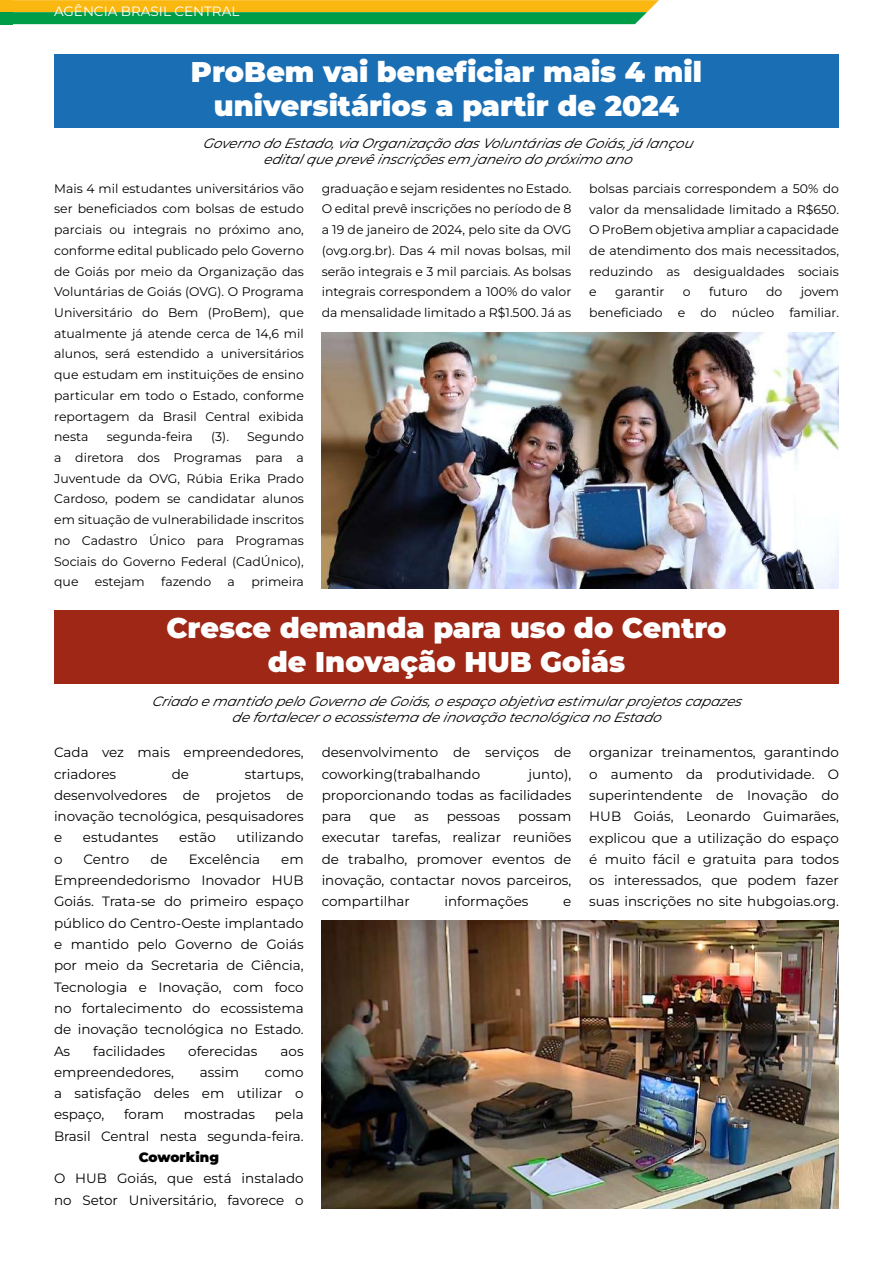
<style>
.page{position:relative;width:893px;height:1263px;background:#fff}
.page>*{position:absolute;margin:0;border:0;box-sizing:border-box;transform-origin:0 0}
.t1{font:900 28.5px/34.2px "Montserrat";color:#fff;text-align:center}
.t2{font:13.5px/21.3px "Montserrat";color:#000;text-align:justify}
.t3{font:italic 13.5px/16.2px "Montserrat";color:#000;text-align:center}
.t4{font:13.5px "Montserrat";color:#fff}
.t5{font:900 13.5px "Montserrat";color:#000}
.t6{font:12.45px/20.7px "Montserrat";color:#000;text-align:justify}
</style>
<div class="page">
<div style="left:6px;top:0;width:647px;height:12px;background:#fab70f"></div>
<div style="left:6px;top:12px;width:635px;height:12px;background:#009d48"></div>
<div style="left:0;top:12px;width:12px;height:12px;background:#009d48"></div>
<div style="left:0;top:0;width:12px;height:12px;background:#fab70f"></div>
<div style="left:54px;top:610px;width:785px;height:74px;background:#9e2716"></div>
<img style="left:322px;top:921px;width:517px;height:288px">
<div style="left:54px;top:54px;width:785px;height:74px;background:#1a6eb4"></div>
<img style="left:322px;top:332px;width:517px;height:257px">
<p class="t4" style="left:54px;top:2px;width:187px">AGÊNCIA BRASIL CENTRAL</p>
<h1 class="t1" style="left:191px;top:54px;width:513px">ProBem vai beneficiar mais 4 mil universitários a partir de 2024</h1>
<p class="t3" style="left:203px;top:135px;width:496px">GovernodoEstado, via OrganizaçãodasVoluntáriasdeGoiás, já lançou editalqueprevêinscriçõesem janeirodopróximoano</p>
<p class="t6" style="left:322px;top:178px;width:251px">graduação e sejam residentes no Estado.<br>O edital prevê inscrições no período de 8 a 19 de janeiro de 2024, pelo site da OVG (ovg.org.br). Das 4 mil novas bolsas, mil serão integrais e 3 mil parciais. As bolsas integrais correspondem a 100% do valor da mensalidade limitado a R$1.500. Já as</p>
<p class="t6" style="left:589px;top:178px;width:251px">bolsas parciais correspondem a 50% do valor da mensalidade limitado a R$650.<br>O ProBem objetiva ampliar a capacidade de atendimento dos mais necessitados, reduzindo as desigualdades sociais e</p>
<p class="t6" style="left:54px;top:178px;width:251px">Mais 4 mil estudantes universitários vão ser beneficiados com bolsas de estudo parciais ou integrais no próximo ano, conforme edital publicado pelo Governo de Goiás por meio da Organização das Voluntárias de Goiás (OVG). O Programa Universitário do Bem (ProBem), que atualmente já atende cerca de 14,6 mil alunos, será estendido a universitários que estudam em instituições de ensino particular em todo o Estado, conforme reportagem da Brasil Central exibida nesta</p>
<p class="t6" style="left:615px;top:281px;width:51px">garantir</p>
<p class="t6" style="left:683px;top:281px;width:9px">o</p>
<p class="t6" style="left:709px;top:281px;width:40px">futuro</p>
<p class="t6" style="left:766px;top:281px;width:18px">do</p>
<p class="t6" style="left:589px;top:281px;width:251px;text-align:right">jovem<br>beneficiado e do núcleo familiar.</p>
<p class="t6" style="left:107px;top:426px;width:88px">segunda-feira</p>
<p class="t6" style="left:211px;top:426px;width:19px">(3).</p>
<p class="t6" style="left:54px;top:426px;width:251px;text-indent:193px">Segundo a diretora dos Programas para a Juventude da OVG, Rúbia Erika Prado Cardoso, podem se candidatar alunos em situação de vulnerabilidade inscritos no Cadastro Único para Programas Sociais do Governo Federal (CadÚnico), que</p>
<p class="t6" style="left:95px;top:571px;width:51px">estejam</p>
<p class="t6" style="left:161px;top:571px;width:51px">fazendo</p>
<p class="t6" style="left:228px;top:571px;width:9px">a</p>
<p class="t6" style="left:251px;top:571px;width:54px">primeira</p>
<h1 class="t1" style="left:166px;top:610px;width:562px">Cresce demanda para uso do Centro de Inovação HUB Goiás</h1>
<p class="t3" style="left:152px;top:692px;width:595px">CriadoemantidopeloGovernodeGoiás, oespaçoobjetiva estimularprojetoscapazes defortaleceroecossistema deinovaçãotecnológica noEstado</p>
<p class="t2" style="left:322px;top:741px;width:251px">desenvolvimento de serviços de coworking(trabalhando</p>
<p class="t2" style="left:54px;top:741px;width:251px">Cada vez mais empreendedores, criadores</p>
<p class="t2" style="left:589px;top:741px;width:251px">organizar treinamentos, garantindo o aumento da produtividade. O superintendente de Inovação do HUB Goiás, Leonardo Guimarães, explicou que a utilização do espaço é muito fácil e gratuita para todos os interessados, que podem fazer suas inscrições no site hubgoias.org.</p>
<p class="t2" style="left:172px;top:763px;width:19px">de</p>
<p class="t2" style="left:322px;top:763px;width:251px;text-indent:207px">junto), proporcionando todas as facilidades para</p>
<p class="t2" style="left:54px;top:763px;width:251px;text-indent:191px">startups, desenvolvedores de projetos de inovação tecnológica, pesquisadores e</p>
<p class="t2" style="left:322px;top:805px;width:251px;text-indent:197px">possam executar tarefas, realizar reuniões de trabalho, promover eventos de inovação, contactar novos parceiros, compartilhar</p>
<p class="t2" style="left:370px;top:805px;width:28px">que</p>
<p class="t2" style="left:414px;top:805px;width:16px">as</p>
<p class="t2" style="left:447px;top:805px;width:55px">pessoas</p>
<p class="t2" style="left:83px;top:827px;width:77px">estudantes</p>
<p class="t2" style="left:179px;top:827px;width:38px">estão</p>
<p class="t2" style="left:237px;top:827px;width:69px">utilizando</p>
<p class="t2" style="left:54px;top:848px;width:10px">o</p>
<p class="t2" style="left:83px;top:848px;width:47px">Centro</p>
<p class="t2" style="left:150px;top:848px;width:19px">de</p>
<p class="t2" style="left:189px;top:848px;width:73px">Excelência</p>
<p class="t2" style="left:54px;top:848px;width:251px;text-indent:227px">em Empreendedorismo Inovador HUB Goiás. Trata-se do primeiro espaço público do Centro-Oeste implantado e mantido pelo Governo de Goiás por meio da Secretaria de Ciência, Tecnologia e Inovação, com foco no fortalecimento do ecossistema de inovação tecnológica no Estado.<br>As</p>
<p class="t2" style="left:445px;top:890px;width:85px">informações</p>
<p class="t2" style="left:563px;top:890px;width:10px">e</p>
<p class="t2" style="left:93px;top:1040px;width:73px">facilidades</p>
<p class="t2" style="left:188px;top:1040px;width:71px">oferecidas</p>
<p class="t2" style="left:281px;top:1040px;width:25px">aos</p>
<p class="t2" style="left:54px;top:1061px;width:122px">empreendedores,</p>
<p class="t2" style="left:200px;top:1061px;width:41px">assim</p>
<p class="t2" style="left:54px;top:1061px;width:251px;text-indent:211px">como a satisfação deles em utilizar o espaço,</p>
<p class="t2" style="left:124px;top:1104px;width:41px">foram</p>
<p class="t2" style="left:184px;top:1104px;width:73px">mostradas</p>
<p class="t2" style="left:54px;top:1104px;width:251px;text-align:right">pela<br>Brasil Central nesta segunda-feira.</p>
<p class="t5" style="left:139px;top:1148px;width:82px">Coworking</p>
<p class="t2" style="left:54px;top:1167px;width:251px">O HUB Goiás, que está instalado no Setor Universitário, favorece o</p>
</div>
